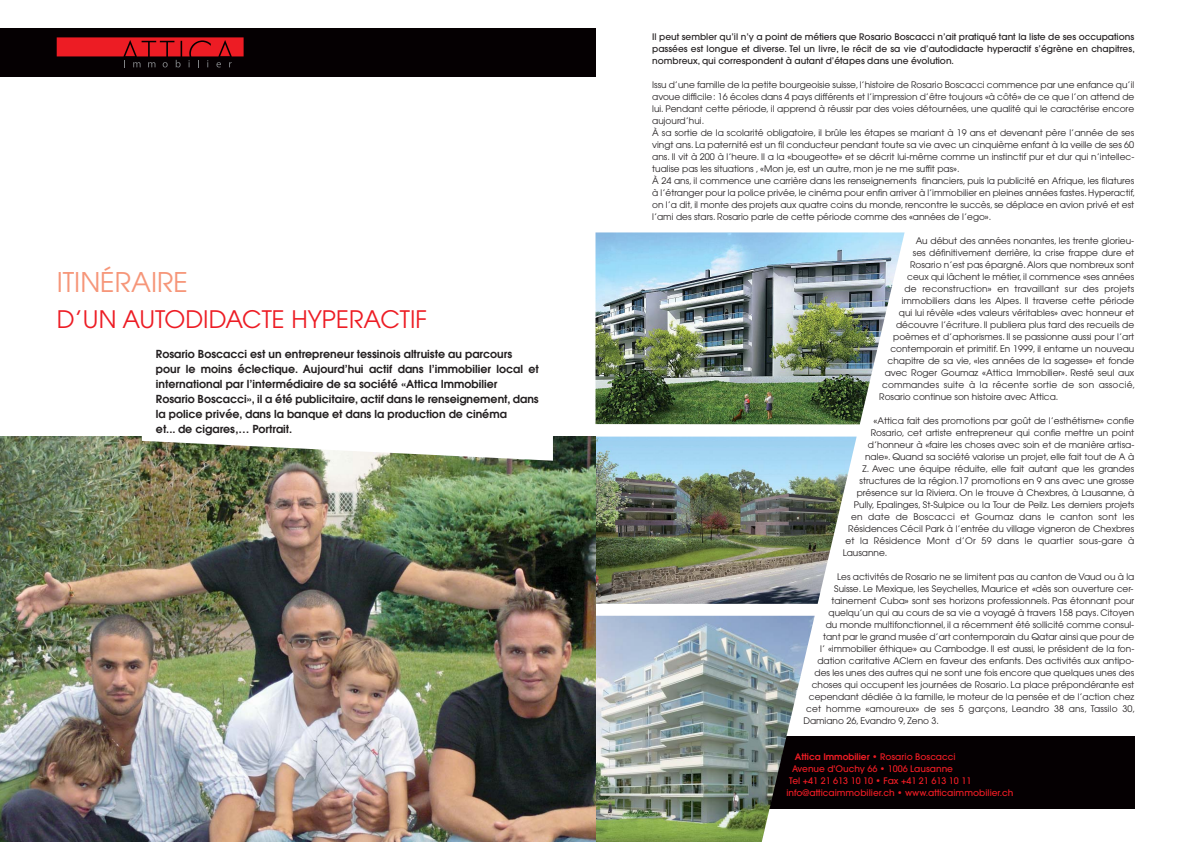
<style>
.page{position:relative;width:1191px;height:842px;background:#fff}
.page>*{position:absolute;margin:0;border:0;box-sizing:border-box;transform-origin:0 0}
.t1{font:27px "Avant Garde";color:#f69679}
.t2{font:24px "Avant Garde";color:#ed1c24}
.t3{font:600 11px/15px "Avant Garde";color:#231f20}
.t4{font:9px/12px "Avant Garde";color:#231f20}
.t5{font:500 9px/12px "Avant Garde";color:#231f20;text-align:justify}
.t6{font:9px "Avant Garde";letter-spacing:.02em;color:#231f20}
.t7{font:500 9px "Avant Garde";color:#ed1c24}
.t8{font:600 9px "Avant Garde";color:#ed1c24}
.s1{font-weight:500}
</style>
<div class="page">
<div style="left:760px;top:736px;width:374px;height:72px;background:#050002"></div>
<img style="left:595px;top:437px;width:261px;height:167px">
<img style="left:595px;top:616px;width:219px;height:226px">
<img style="left:0;top:437px;width:595px;height:405px">
<img style="left:142px;top:437px;width:411px;height:24px">
<img style="left:595px;top:232px;width:309px;height:192px">
<div style="left:0;top:28px;width:595px;height:49px;background:#050002"></div>
<svg style="left:57px;top:37px;width:187px;height:30px"></svg>
<h1 class="t1" style="left:57px;top:267px;width:133px">ITINÉRAIRE</h1>
<h2 class="t2" style="left:57px;top:305px;width:372px">D’UN AUTODIDACTE HYPERACTIF</h2>
<p class="t3" style="left:156px;top:347px;width:384px">Rosario Boscacci est un entrepreneur tessinois altruiste au parcours pour le moins éclectique. Aujourd’hui actif dans l’immobilier local et international par l’intermédiaire de sa société «Attica Immobilier Rosario Boscacci», il a été publicitaire, actif dans le renseignement, dans la police privée, dans la banque et dans la production de cinéma<br>et... de cigares,… Portrait.</p>
<p class="t5" style="left:652px;top:31px;width:484px">Il peut sembler qu’il n’y a point de métiers que Rosario Boscacci n’ait pratiqué tant la liste de ses occupations passées est longue et diverse. Tel un livre, le récit de sa vie d’autodidacte hyperactif s’égrène en chapitres, nombreux, qui correspondent à autant d’étapes dans une évolution.</p>
<p class="t4" style="left:652px;top:79px;width:484px">Issu d’une famille de la petite bourgeoisie suisse, l’histoire de Rosario Boscacci commence par une enfance qu’il avoue difficile: 16 écoles dans 4 pays différents et l’impression d’être toujours «à côté» de ce que l’on attend de lui. Pendant cette période, il apprend à réussir par des voies détournées, une qualité qui le caractérise encore aujourd’hui.<br>À sa sortie de la scolarité obligatoire, il brûle les étapes se mariant à 19 ans et devenant père l’année de ses vingt ans. La paternité est un fil conducteur pendant toute sa vie avec un cinquième enfant à la veille de ses 60 ans. Il vit à 200 à l’heure. Il a la «bougeotte» et se décrit lui-même comme un instinctif pur et dur qui n’intellec&shy;tualise pas les situations , «Mon je, est un autre, mon je ne me suffit pas».<br>À 24 ans, il commence une carrière dans les renseignements financiers, puis la publicité en Afrique, les filatures à l’étranger pour la police privée, le cinéma pour enfin arriver à l’immobilier en pleines années fastes. Hyperactif, on l’a dit, il monte des projets aux quatre coins du monde, rencontre le succès, se déplace en avion privé et est l’ami des stars. Rosario parle de cette période comme des «années de l’ego».</p>
<p class="t4" style="left:915px;top:235px;width:220px">Au début des années nonantes, les trente glorieu-</p>
<p class="t4" style="left:913px;top:247px;width:223px">ses définitivement derrière, la crise frappe dure et</p>
<p class="t4" style="left:910px;top:259px;width:226px">Rosario n’est pas épargné. Alors que nombreux sont</p>
<p class="t4" style="left:907px;top:271px;width:228px">ceux qui lâchent le métier, il commence «ses années</p>
<p class="t6" style="left:904px;top:284px;width:231px">de reconstruction» en travaillant sur des projets</p>
<p class="t4" style="left:901px;top:295px;width:234px">immobiliers dans les Alpes. Il traverse cette période</p>
<p class="t4" style="left:899px;top:307px;width:237px">qui lui révèle «des valeurs véritables» avec honneur et</p>
<p class="t4" style="left:896px;top:319px;width:240px">découvre l’écriture. Il publiera plus tard des recueils de</p>
<p class="t4" style="left:893px;top:331px;width:242px">poèmes et d’aphorismes. Il se passionne aussi pour l’art</p>
<p class="t4" style="left:890px;top:343px;width:245px">contemporain et primitif. En 1999, il entame un nouveau</p>
<p class="t4" style="left:887px;top:355px;width:248px">chapitre de sa vie, «les années de la sagesse» et fonde</p>
<p class="t4" style="left:884px;top:367px;width:251px">avec Roger Goumaz «Attica Immobilier». Resté seul aux</p>
<p class="t6" style="left:882px;top:380px;width:255px">commandes suite à la récente sortie de son associé,</p>
<p class="t4" style="left:879px;top:391px;width:181px">Rosario continue son histoire avec Attica.</p>
<p class="t4" style="left:873px;top:415px;width:262px">«Attica fait des promotions par goût de l’esthétisme» confie</p>
<p class="t4" style="left:870px;top:427px;width:265px">Rosario, cet artiste entrepreneur qui confie mettre un point</p>
<p class="t4" style="left:868px;top:439px;width:268px">d’honneur à «faire les choses avec soin et de manière artisa-</p>
<p class="t4" style="left:865px;top:451px;width:270px">nale». Quand sa société valorise un projet, elle fait tout de A à</p>
<p class="t4" style="left:862px;top:463px;width:273px">Z. Avec une équipe réduite, elle fait autant que les grandes</p>
<p class="t4" style="left:859px;top:475px;width:276px">structures de la région.17 promotions en 9 ans avec une grosse</p>
<p class="t4" style="left:856px;top:487px;width:279px">présence sur la Riviera. On le trouve à Chexbres, à Lausanne, à</p>
<p class="t4" style="left:854px;top:499px;width:282px">Pully, Epalinges, St-Sulpice ou la Tour de Peilz. Les derniers projets</p>
<p class="t6" style="left:851px;top:512px;width:285px">en date de Boscacci et Goumaz dans le canton sont les</p>
<p class="t4" style="left:848px;top:523px;width:287px">Résidences Cécil Park à l’entrée du village vigneron de Chexbres</p>
<p class="t6" style="left:845px;top:536px;width:290px">et la Résidence Mont d’Or 59 dans le quartier sous-gare à</p>
<p class="t4" style="left:842px;top:547px;width:46px">Lausanne.</p>
<p class="t4" style="left:837px;top:571px;width:299px">Les activités de Rosario ne se limitent pas au canton de Vaud ou à la</p>
<p class="t4" style="left:834px;top:583px;width:301px">Suisse. Le Mexique, les Seychelles, Maurice et «dès son ouverture cer-</p>
<p class="t4" style="left:831px;top:595px;width:304px">tainement Cuba» sont ses horizons professionnels. Pas étonnant pour</p>
<p class="t4" style="left:828px;top:607px;width:307px">quelqu’un qui au cours de sa vie a voyagé à travers 158 pays. Citoyen</p>
<p class="t4" style="left:826px;top:619px;width:310px">du monde multifonctionnel, il a récemment été sollicité comme consul-</p>
<p class="t4" style="left:823px;top:631px;width:313px">tant par le grand musée d’art contemporain du Qatar ainsi que pour de</p>
<p class="t4" style="left:820px;top:643px;width:316px">l’ «immobilier éthique» au Cambodge. Il est aussi, le président de la fon-</p>
<p class="t4" style="left:817px;top:655px;width:318px">dation caritative AClem en faveur des enfants. Des activités aux antipo-</p>
<p class="t4" style="left:814px;top:667px;width:321px">des les unes des autres qui ne sont une fois encore que quelques unes des</p>
<p class="t4" style="left:811px;top:679px;width:324px">choses qui occupent les journées de Rosario. La place prépondérante est</p>
<p class="t4" style="left:809px;top:691px;width:327px">cependant dédiée à la famille, le moteur de la pensée et de l’action chez</p>
<p class="t6" style="left:806px;top:704px;width:330px">cet homme «amoureux» de ses 5 garçons, Leandro 38 ans, Tassilo 30,</p>
<p class="t4" style="left:803px;top:715px;width:137px">Damiano 26, Evandro 9, Zeno 3.</p>
<p class="t8" style="left:795px;top:751px;width:162px">Attica Immobilier <span class="s1">• Rosario Boscacci</span></p>
<p class="t7" style="left:792px;top:764px;width:162px">Avenue d'Ouchy 66 • 1006 Lausanne</p>
<p class="t7" style="left:789px;top:776px;width:183px">Tel +41 21 613 10 10 • Fax +41 21 613 10 11</p>
<p class="t7" style="left:786px;top:788px;width:228px">info@atticaimmobilier.ch • www.atticaimmobilier.ch</p>
</div>
